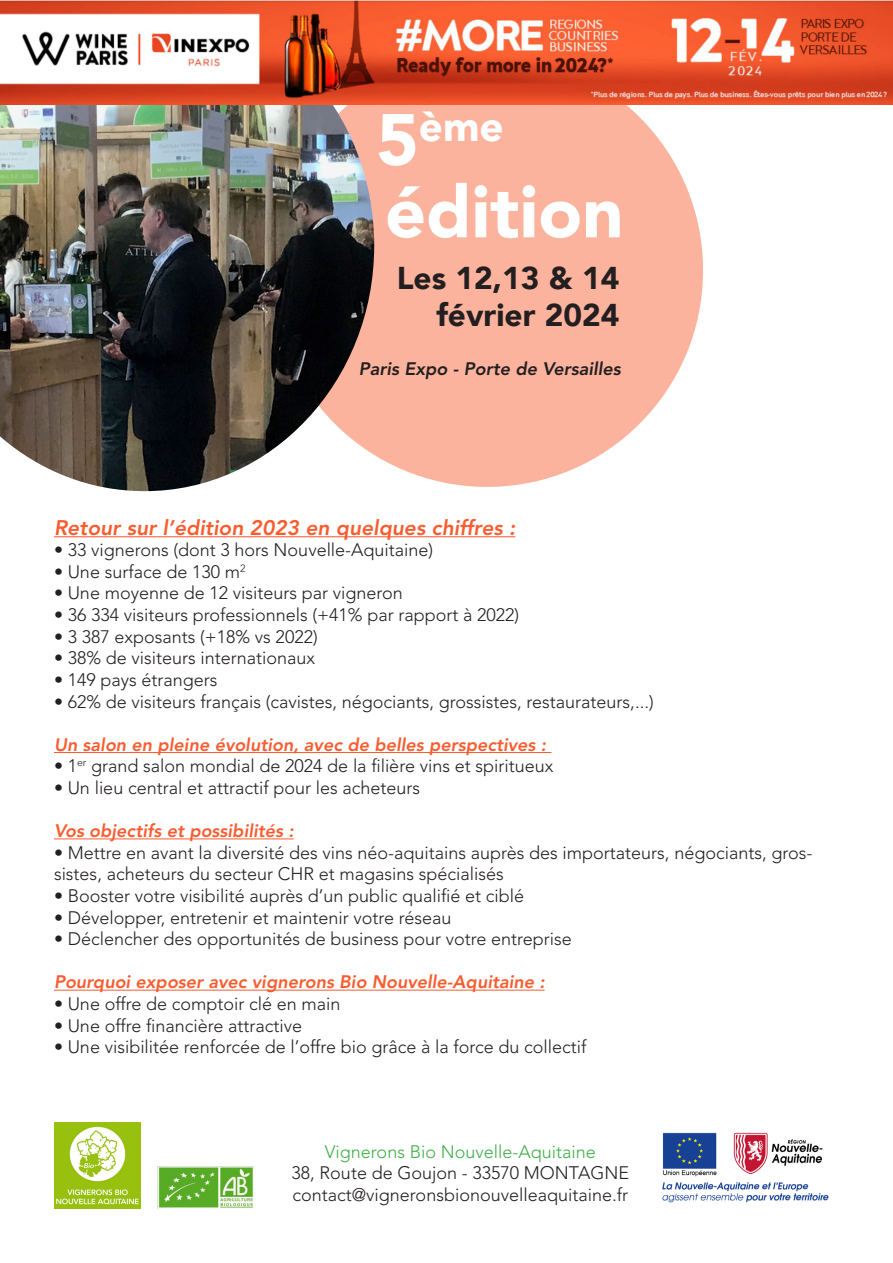
<style>
.page{position:relative;width:893px;height:1263px;background:#fff}
.page>*{position:absolute;margin:0;border:0;box-sizing:border-box;transform-origin:0 0}
.t1{font:900 72px "Avenir LT Com";color:#fff}
.t2{font:900 42px "Avenir LT Com";color:#fff}
.t3{font:900 31.5px "Avenir LT Com";color:#231f20}
.t4{font:italic 800 21px "Avenir LT Std";color:#f95c2f}
.t5{font:300 18px/21.6px "Avenir LT Std";color:#231f20}
.t6{font:italic 800 18px "Avenir LT Std";color:#f95c2f}
.t7{font:300 18px "Avenir LT Std";color:#40ae49}
.t8{font:italic 800 18px "Avenir LT Std";color:#231f20}
.s1{font-size:72px}
</style>
<div class="page">
<img style="left:157px;top:1166px;width:96px;height:43px">
<img style="left:54px;top:1123px;width:86px;height:86px">
<img style="left:662px;top:1132px;width:167px;height:71px">
<div style="left:271px;top:54px;width:432px;height:433px;background:#fcb39d;border-radius:50%"></div>
<hr style="left:54px;top:536px;width:461px;height:1px;background:#f95c2f">
<hr style="left:54px;top:752px;width:497px;height:1px;background:#f95c2f">
<hr style="left:54px;top:838px;width:240px;height:1px;background:#f95c2f">
<hr style="left:54px;top:990px;width:491px;height:1px;background:#f95c2f">
<img style="left:0;top:104px;width:374px;height:387px">
<img style="left:0;top:0;width:893px;height:104px">
<p class="t2" style="left:376px;top:101px;width:129px"><span class="s1">5</span>ème</p>
<p class="t1" style="left:385px;top:169px;width:240px">édition</p>
<p class="t3" style="left:397px;top:258px;width:224px">Les 12,13 &amp; 14</p>
<p class="t3" style="left:436px;top:296px;width:185px">février 2024</p>
<p class="t8" style="left:359px;top:358px;width:263px">Paris Expo - Porte de Versailles</p>
<p class="t4" style="left:54px;top:515px;width:463px">Retour sur l’édition 2023 en quelques chiffres :</p>
<p class="t5" style="left:54px;top:539px;width:381px">• 33 vignerons (dont 3 hors Nouvelle-Aquitaine)</p>
<p class="t5" style="left:54px;top:561px;width:193px">• Une surface de 130 m<sup>2</sup></p>
<p class="t5" style="left:54px;top:582px;width:350px">• Une moyenne de 12 visiteurs par vigneron</p>
<p class="t5" style="left:54px;top:604px;width:467px">• 36 334 visiteurs professionnels (+41% par rapport à 2022)</p>
<p class="t5" style="left:54px;top:626px;width:265px">• 3 387 exposants (+18% vs 2022)</p>
<p class="t5" style="left:54px;top:647px;width:263px">• 38% de visiteurs internationaux</p>
<p class="t5" style="left:54px;top:669px;width:165px">• 149 pays étrangers</p>
<p class="t5" style="left:54px;top:690px;width:601px">• 62% de visiteurs français (cavistes, négociants, grossistes, restaurateurs,...)</p>
<p class="t6" style="left:54px;top:734px;width:494px">Un salon en pleine évolution, avec de belles perspectives :</p>
<p class="t5" style="left:54px;top:755px;width:501px">• 1<sup>er</sup> grand salon mondial de 2024 de la filière vins et spiritueux</p>
<p class="t5" style="left:54px;top:777px;width:368px">• Un lieu central et attractif pour les acheteurs</p>
<p class="t6" style="left:54px;top:820px;width:241px">Vos objectifs et possibilités :</p>
<p class="t5" style="left:54px;top:842px;width:760px">• Mettre en avant la diversité des vins néo-aquitains auprès des importateurs, négociants, gros&shy;sistes, acheteurs du secteur CHR et magasins spécialisés</p>
<p class="t5" style="left:54px;top:885px;width:472px">• Booster votre visibilité auprès d’un public qualifié et ciblé</p>
<p class="t5" style="left:54px;top:906px;width:399px">• Développer, entretenir et maintenir votre réseau</p>
<p class="t5" style="left:54px;top:928px;width:519px">• Déclencher des opportunités de business pour votre entreprise</p>
<p class="t6" style="left:54px;top:971px;width:492px">Pourquoi exposer avec vignerons Bio Nouvelle-Aquitaine :</p>
<p class="t5" style="left:54px;top:993px;width:288px">• Une offre de comptoir clé en main</p>
<p class="t5" style="left:54px;top:1014px;width:250px">• Une offre financière attractive</p>
<p class="t5" style="left:54px;top:1036px;width:534px">• Une visibilitée renforcée de l’offre bio grâce à la force du collectif</p>
<p class="t7" style="left:325px;top:1141px;width:272px">Vignerons Bio Nouvelle-Aquitaine</p>
<p class="t5" style="left:292px;top:1162px;width:339px">38, Route de Goujon - 33570 MONTAGNE contact@vigneronsbionouvelleaquitaine.fr</p>
</div>
